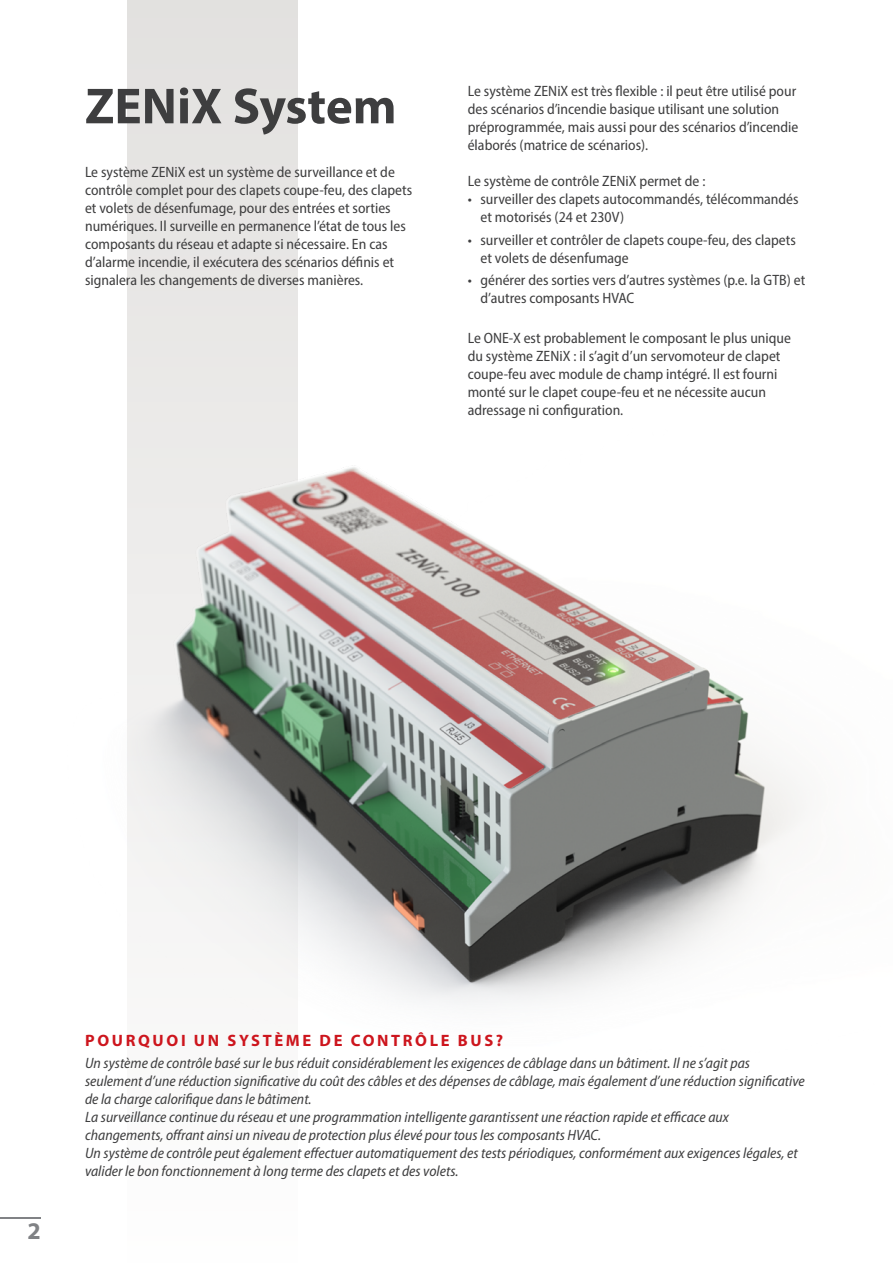
<style>
.page{position:relative;width:893px;height:1263px;background:#fff}
.page>*{position:absolute;margin:0;border:0;box-sizing:border-box;transform-origin:0 0}
.Body_text{font:700 51px "Myriad Pro";color:#3e3e3f}
.t1{font:700 24px "Myriad Pro";color:#808285}
.Tussentitel_3_Red{font:700 16.5px "Myriad Pro";letter-spacing:.16em;color:#cd151d}
.Body_text-2{font:semi-condensed 15px/18px "Myriad Pro";color:#3e3e3f}
.Body_text_italic{font:italic semi-condensed 15px/18px "Myriad Pro";color:#3e3e3f}
</style>
<div class="page">
<div style="left:128px;top:0;width:170px;height:428px;background:#e7e5e3"></div>
<img style="left:127px;top:428px;width:677px;height:575px">
<hr style="left:0;top:1217px;width:41px;height:2px;background:#808285">
<p class="Body_text" style="left:85px;top:73px;width:313px">ZENiX System</p>
<p class="Body_text-2" style="left:85px;top:163px;width:329px">Le système ZENiX est un système de surveillance et de contrôle complet pour des clapets coupe-feu, des clapets et volets de désenfumage, pour des entrées et sorties numériques. Il surveille en permanence l’état de tous les composants du réseau et adapte si nécessaire. En cas d’alarme incendie, il exécutera des scénarios définis et signalera les changements de diverses manières.</p>
<p class="Body_text-2" style="left:468px;top:82px;width:332px">Le système ZENiX est très flexible : il peut être utilisé pour des scénarios d’incendie basique utilisant une solution préprogrammée, mais aussi pour des scénarios d’incendie élaborés (matrice de scénarios).</p>
<p class="Body_text-2" style="left:468px;top:172px;width:239px">Le système de contrôle ZENiX permet de :</p>
<p class="Body_text-2" style="left:480px;top:190px;width:320px;text-indent:-13px">• surveiller des clapets autocommandés, télécommandés et motorisés (24 et 230V)</p>
<p class="Body_text-2" style="left:480px;top:230px;width:317px;text-indent:-13px">• surveiller et contrôler de clapets coupe-feu, des clapets et volets de désenfumage</p>
<p class="Body_text-2" style="left:480px;top:271px;width:326px;text-indent:-13px">• générer des sorties vers d’autres systèmes (p.e. la GTB) et d’autres composants HVAC</p>
<p class="Body_text-2" style="left:468px;top:329px;width:325px">Le ONE-X est probablement le composant le plus unique du système ZENiX : il s’agit d’un servomoteur de clapet coupe-feu avec module de champ intégré. Il est fourni monté sur le clapet coupe-feu et ne nécessite aucun adressage ni configuration.</p>
<h2 class="t1" style="left:27px;top:1215px;width:15px">2</h2>
<p class="Tussentitel_3_Red" style="left:85px;top:1029px;width:419px">POURQUOI UN SYSTÈME DE CONTRÔLE BUS?</p>
<p class="Body_text_italic" style="left:85px;top:1054px;width:721px">Un système de contrôle basé sur le bus réduit considérablement les exigences de câblage dans un bâtiment. Il ne s’agit pas seulement d’une réduction significative du coût des câbles et des dépenses de câblage, mais également d’une réduction significative de la charge calorifique dans le bâtiment.</p>
<p class="Body_text_italic" style="left:85px;top:1108px;width:645px">La surveillance continue du réseau et une programmation intelligente garantissent une réaction rapide et efficace aux changements, offrant ainsi un niveau de protection plus élevé pour tous les composants HVAC.</p>
<p class="Body_text_italic" style="left:85px;top:1144px;width:714px">Un système de contrôle peut également effectuer automatiquement des tests périodiques, conformément aux exigences légales, et valider le bon fonctionnement à long terme des clapets et des volets.</p>
</div>
